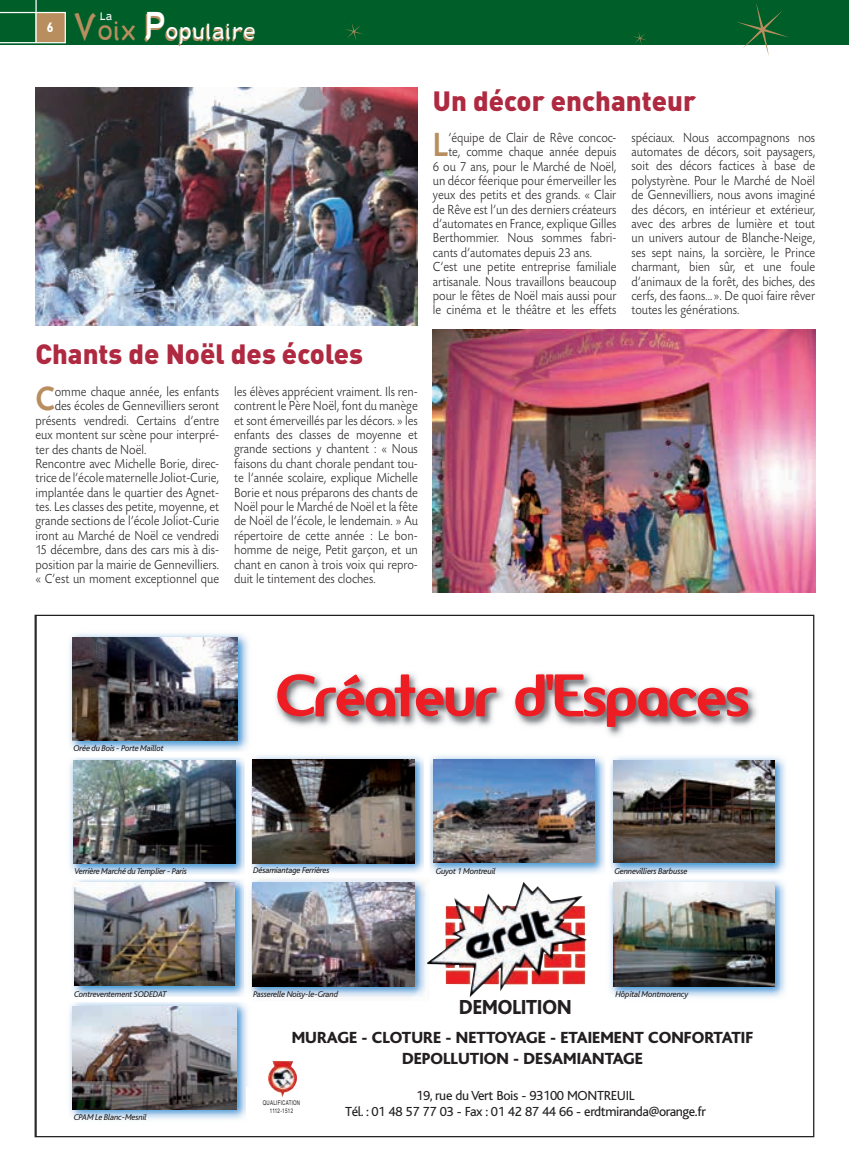
<style>
.page{position:relative;width:849px;height:1174px;background:#fff}
.page>*{position:absolute;margin:0;border:0;box-sizing:border-box;transform-origin:0 0}
.t1{font:500 35.25px "Today SB";color:#b98e5f;scale:.9 1}
.t2{font:900 27.5px "DIN";color:#af2a41}
.t3{font:800 21.25px "Bliss";color:#231f20;scale:.92 1}
.t4{font:20.75px "Styllo";color:#fff}
.t5{font:800 16.88px/20.9px "Bliss";color:#231f20;text-align:center}
.t6{font:300 13.75px/14.4px "Today SB";color:#231f20;text-align:justify;scale:.9 1}
.t7{font:13.75px/16.5px "Bliss";letter-spacing:-.025em;color:#231f20;text-align:center}
.t8{font:700 13.75px "Gill Sans";color:#fff;scale:.9 1}
.t9{font:10.5px "Styllo";color:#fff}
.t10{font:10px "Helvetica";color:#000}
.t11{font:italic 8.75px "Bliss";letter-spacing:-.025em;color:#231f20}
.t12{font:6.5px/7.8px "Helvetica";letter-spacing:.055em;color:#231f20;text-align:center;scale:.7 1}
.s1{font-size:36.88px;color:#b98e5f}
.s2{font-size:25.5px;color:#b98e5f}
</style>
<div class="page">
<div style="left:0;top:0;width:849px;height:45px;background:#005f29"></div>
<hr style="left:35px;top:0;width:2px;height:43px;background:#fff">
<svg style="left:0;top:11px;width:66px;height:33px"></svg>
<img style="left:69px;top:633px;width:717px;height:487px">
<img style="left:427px;top:881px;width:160px;height:116px">
<div style="left:246px;top:1086px;width:558px;height:45px;background:#fff"></div>
<img style="left:268px;top:1060px;width:29px;height:37px">
<img style="left:35px;top:88px;width:383px;height:237px">
<img style="left:433px;top:330px;width:382px;height:262px">
<svg style="left:737px;top:3px;width:52px;height:53px"></svg>
<svg style="left:633px;top:31px;width:14px;height:14px"></svg>
<svg style="left:345px;top:23px;width:18px;height:17px"></svg>
<p class="t8" style="left:47px;top:19px;width:9px">6</p>
<p class="t9" style="left:100px;top:9px;width:14px">La</p>
<h3 class="t4" style="left:73px;top:18px;width:184px"><span class="s1">V</span><span class="s2">oix</span> <span class="s1">P</span>opulaire</h3>
<h2 class="t2" style="left:35px;top:336px;width:329px">Chants de Noël des écoles</h2>
<p class="t6" style="left:234px;top:385px;width:206px">les élèves apprécient vraiment. Ils ren&shy;contrent le Père Noël, font du manège et sont émerveillés par les décors. » les enfants des classes de moyenne et grande sections y chantent : « Nous faisons du chant chorale pendant tou&shy;te l’année scolaire, explique Michelle Borie et nous préparons des chants de Noël pour le Marché de Noël et la fête de Noël de l’école, le lendemain. » Au répertoire de cette année : Le bon&shy;homme de neige, Petit garçon, et un chant en canon à trois voix qui repro&shy;duit le tintement des cloches.</p>
<h1 class="t1" style="left:35px;top:380px;width:23px">C</h1>
<p class="t6" style="left:55px;top:385px;width:184px">omme chaque année, les enfants</p>
<p class="t6" style="left:55px;top:399px;width:184px">des écoles de Gennevilliers seront</p>
<p class="t6" style="left:35px;top:413px;width:206px">présents vendredi. Certains d’entre</p>
<p class="t6" style="left:35px;top:428px;width:206px">eux montent sur scène pour interpré-</p>
<p class="t6" style="left:35px;top:442px;width:125px">ter des chants de Noël.</p>
<p class="t6" style="left:35px;top:457px;width:206px">Rencontre avec Michelle Borie, direc-</p>
<p class="t6" style="left:35px;top:471px;width:206px">trice de l’école maternelle Joliot-Curie,</p>
<p class="t6" style="left:35px;top:485px;width:206px">implantée dans le quartier des Agnet-</p>
<p class="t6" style="left:35px;top:500px;width:206px">tes. Les classes des petite, moyenne, et</p>
<p class="t6" style="left:35px;top:514px;width:206px">grande sections de l’école Joliot-Curie</p>
<p class="t6" style="left:35px;top:528px;width:206px">iront au Marché de Noël ce vendredi</p>
<p class="t6" style="left:35px;top:543px;width:206px">15 décembre, dans des cars mis à dis-</p>
<p class="t6" style="left:35px;top:557px;width:206px">position par la mairie de Gennevilliers.</p>
<p class="t6" style="left:35px;top:572px;width:206px">« C’est un moment exceptionnel que</p>
<p class="t10" style="left:39px;top:581px;width:251px">ERDT220X148_ERDT220X148 12/04/12 12:19 Page1</p>
<h2 class="t2" style="left:433px;top:82px;width:265px">Un décor enchanteur</h2>
<h1 class="t1" style="left:433px;top:126px;width:19px">L</h1>
<p class="t6" style="left:448px;top:131px;width:188px">’équipe de Clair de Rêve concoc-</p>
<p class="t6" style="left:448px;top:145px;width:188px">te, comme chaque année depuis</p>
<p class="t6" style="left:433px;top:159px;width:206px">6 ou 7 ans, pour le Marché de Noël,</p>
<p class="t6" style="left:433px;top:174px;width:206px">un décor féerique pour émerveiller les</p>
<p class="t6" style="left:433px;top:188px;width:206px">yeux des petits et des grands. « Clair</p>
<p class="t6" style="left:433px;top:202px;width:206px">de Rêve est l’un des derniers créateurs</p>
<p class="t6" style="left:433px;top:217px;width:206px">d’automates en France, explique Gilles</p>
<p class="t6" style="left:433px;top:231px;width:206px">Berthommier. Nous sommes fabri-</p>
<p class="t6" style="left:433px;top:246px;width:178px">cants d’automates depuis 23 ans.</p>
<p class="t6" style="left:433px;top:260px;width:206px">C’est une petite entreprise familiale</p>
<p class="t6" style="left:433px;top:274px;width:206px">artisanale. Nous travaillons beaucoup</p>
<p class="t6" style="left:433px;top:289px;width:206px">pour le fêtes de Noël mais aussi pour</p>
<p class="t6" style="left:433px;top:303px;width:205px">le cinéma et le théâtre et les effets</p>
<p class="t6" style="left:631px;top:131px;width:206px">spéciaux. Nous accompagnons nos automates de décors, soit paysagers, soit des décors factices à base de polystyrène. Pour le Marché de Noël de Gennevilliers, nous avons imaginé des décors, en intérieur et extérieur, avec des arbres de lumière et tout un univers autour de Blanche-Neige, ses sept nains, la sorcière, le Prince charmant, bien sûr, et une foule d’animaux de la forêt, des biches, des cerfs, des faons... ». De quoi faire rêver toutes les générations.</p>
<p class="t11" style="left:74px;top:743px;width:92px">Orée du Bois - Porte Maillot</p>
<p class="t11" style="left:74px;top:866px;width:114px">Verrière Marché du Templier - Paris</p>
<p class="t11" style="left:614px;top:865px;width:75px">Gennevilliers Barbusse</p>
<p class="t11" style="left:253px;top:865px;width:78px">Désamiantage Ferrières</p>
<p class="t11" style="left:436px;top:866px;width:62px">Guyot 1 Montreuil</p>
<p class="t11" style="left:74px;top:989px;width:94px">Contreventement SODEDAT</p>
<p class="t11" style="left:74px;top:1112px;width:74px">CPAM Le Blanc-Mesnil</p>
<p class="t11" style="left:253px;top:989px;width:87px">Passerelle Noisy-le-Grand</p>
<p class="t11" style="left:615px;top:989px;width:75px">Hôpital Montmorency</p>
<h3 class="t3" style="left:459px;top:995px;width:123px">DEMOLITION</h3>
<p class="t5" style="left:292px;top:1026px;width:463px">MURAGE - CLOTURE - NETTOYAGE - ETAIEMENT CONFORTATIF<br>DEPOLLUTION - DESAMIANTAGE</p>
<p class="t7" style="left:345px;top:1086px;width:362px">19, rue du Vert Bois - 93100 MONTREUIL<br>Tél. : 01 48 57 77 03 - Fax : 01 42 87 44 66 - erdtmiranda@orange.fr</p>
<p class="t12" style="left:263px;top:1098px;width:55px">QUALIFICATION<br>1112-1512</p>
</div>
